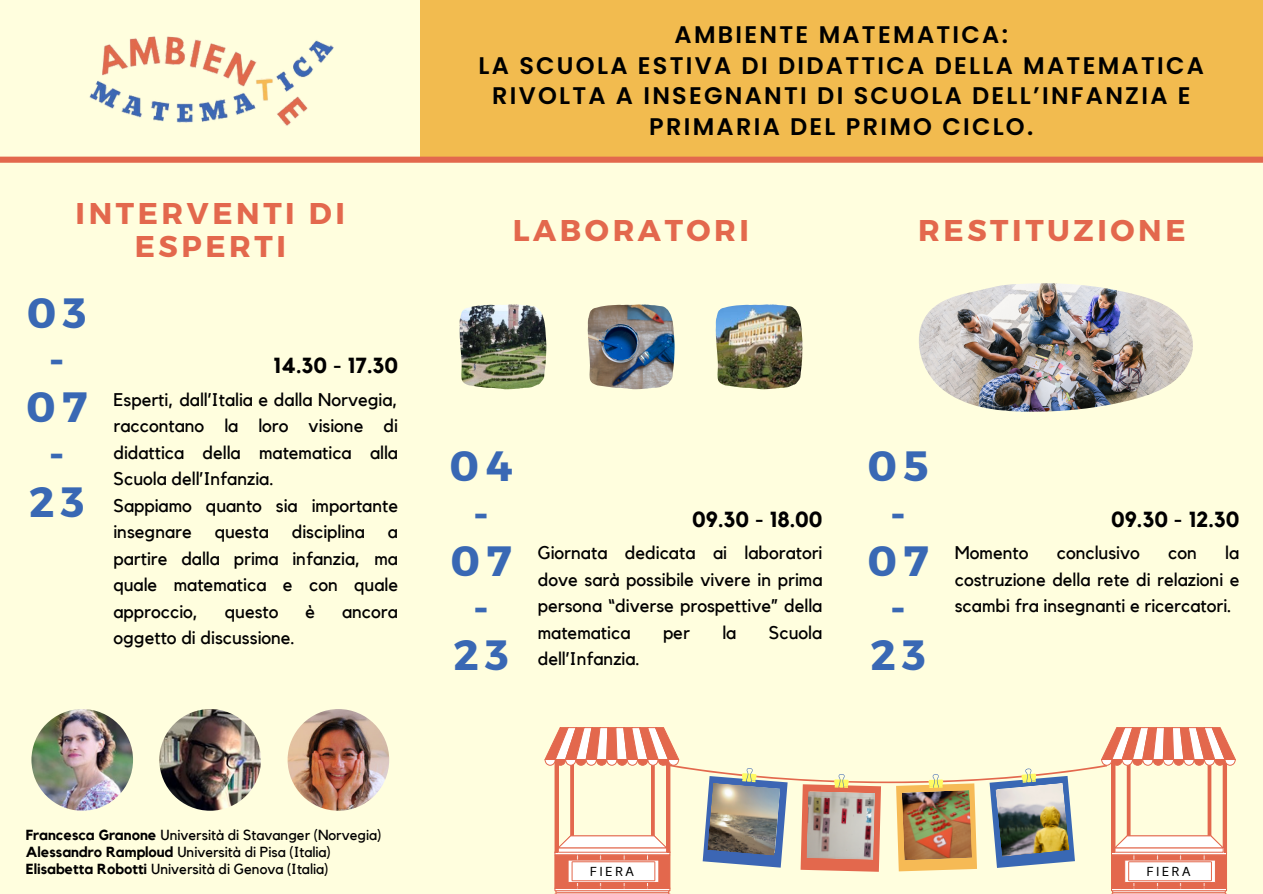
<style>
.page{position:relative;width:1263px;height:894px;background:#fff}
.page>*{position:absolute;margin:0;border:0;box-sizing:border-box;transform-origin:0 0}
.t1{font:700 42.3px/47.2px "Montserrat";letter-spacing:.15em;color:#3968b4;text-align:center}
.t2{font:700 30px/32.5px "Montserrat";letter-spacing:.12em;color:#e3684d;text-align:center}
.t3{font:600 24px/30.8px "Poppins";letter-spacing:.095em;color:#000;text-align:center}
.t4{font:700 21.75px "Kollektif";color:#000}
.t5{font:18.3px/26.5px "Kollektif";color:#000;text-align:justify}
.t6{font:14.55px/16.8px "Kollektif";color:#000}
.t7{font:12.75px "Mero Thai";letter-spacing:.17em;color:#000}
.s1{font-weight:700}
</style>
<div class="page">
<div style="left:0;top:0;width:1263px;height:893px;background:#fffede"></div>
<div style="left:421px;top:0;width:842px;height:161px;background:#f2bb4f"></div>
<img style="left:31px;top:708px;width:102px;height:102px;border-radius:50%">
<img style="left:159px;top:708px;width:102px;height:102px;border-radius:50%">
<img style="left:288px;top:708px;width:101px;height:102px;border-radius:50%">
<img style="left:89px;top:36px;width:245px;height:90px">
<svg style="left:0;top:156px;width:1263px;height:7px;background:#e57656"></svg>
<img style="left:588px;top:304px;width:86px;height:85px">
<img style="left:716px;top:304px;width:86px;height:85px">
<img style="left:459px;top:304px;width:87px;height:85px">
<img style="left:919px;top:283px;width:274px;height:129px">
<svg style="left:544px;top:727px;width:692px;height:167px"></svg>
<img style="left:806px;top:791px;width:69px;height:68px">
<img style="left:902px;top:789px;width:70px;height:71px">
<img style="left:995px;top:782px;width:74px;height:74px">
<img style="left:707px;top:782px;width:73px;height:73px">
<h2 class="t2" style="left:76px;top:196px;width:271px">INTERVENTI DI<br>ESPERTI</h2>
<h1 class="t1" style="left:26px;top:287px;width:63px">03 -<br>07 -<br>23</h1>
<p class="t4" style="left:273px;top:356px;width:126px">14.30 - 17.30</p>
<p class="t5" style="left:113px;top:386px;width:286px;text-align:left">Esperti, dall’Italia e dalla Norvegia, raccontano la loro visione di didattica della matematica alla<br>Scuola dell’Infanzia.<br>Sappiamo quanto sia importante insegnare questa disciplina a partire dalla prima infanzia, ma quale matematica e con quale approccio,</p>
<p class="t5" style="left:225px;top:598px;width:55px">questo</p>
<p class="t5" style="left:305px;top:598px;width:12px">è</p>
<p class="t5" style="left:342px;top:598px;width:57px">ancora</p>
<p class="t5" style="left:113px;top:625px;width:183px">oggetto di discussione.</p>
<h3 class="t3" style="left:479px;top:19px;width:727px">AMBIENTE MATEMATICA:<br>LA SCUOLA ESTIVA DI DIDATTICA DELLA MATEMATICA RIVOLTA A INSEGNANTI DI SCUOLA DELL’INFANZIA E PRIMARIA DEL PRIMO CICLO.</h3>
<h2 class="t2" style="left:513px;top:212px;width:238px">LABORATORI</h2>
<h2 class="t2" style="left:918px;top:212px;width:269px">RESTITUZIONE</h2>
<h1 class="t1" style="left:450px;top:440px;width:64px">04 -<br>07 -<br>23</h1>
<p class="t4" style="left:692px;top:509px;width:132px">09.30 - 18.00</p>
<p class="t5" style="left:538px;top:540px;width:286px">Giornata dedicata ai laboratori dove sarà possibile vivere in prima persona “diverse prospettive” della matematica</p>
<p class="t5" style="left:663px;top:620px;width:28px">per</p>
<p class="t5" style="left:722px;top:620px;width:15px">la</p>
<p class="t5" style="left:769px;top:620px;width:55px">Scuola</p>
<p class="t5" style="left:538px;top:646px;width:104px">dell’Infanzia.</p>
<h1 class="t1" style="left:867px;top:440px;width:63px">05 -<br>07 -<br>23</h1>
<p class="t4" style="left:1111px;top:509px;width:130px">09.30 - 12.30</p>
<p class="t5" style="left:955px;top:540px;width:286px;text-indent:271px">la costruzione della rete di relazioni e scambi fra insegnanti e ricercatori.</p>
<p class="t5" style="left:955px;top:540px;width:75px">Momento</p>
<p class="t5" style="left:1057px;top:540px;width:85px">conclusivo</p>
<p class="t5" style="left:1168px;top:540px;width:30px">con</p>
<p class="t6" style="left:26px;top:827px;width:357px"><span class="s1">Francesca Granone</span> Università di Stavanger (Norvegia)<br><span class="s1">Alessandro Ramploud</span> Università di Pisa (Italia)<br><span class="s1">Elisabetta Robotti</span> Università di Genova (Italia)</p>
<p class="t7" style="left:590px;top:865px;width:46px">FIERA</p>
<p class="t7" style="left:1146px;top:865px;width:46px">FIERA</p>
</div>
